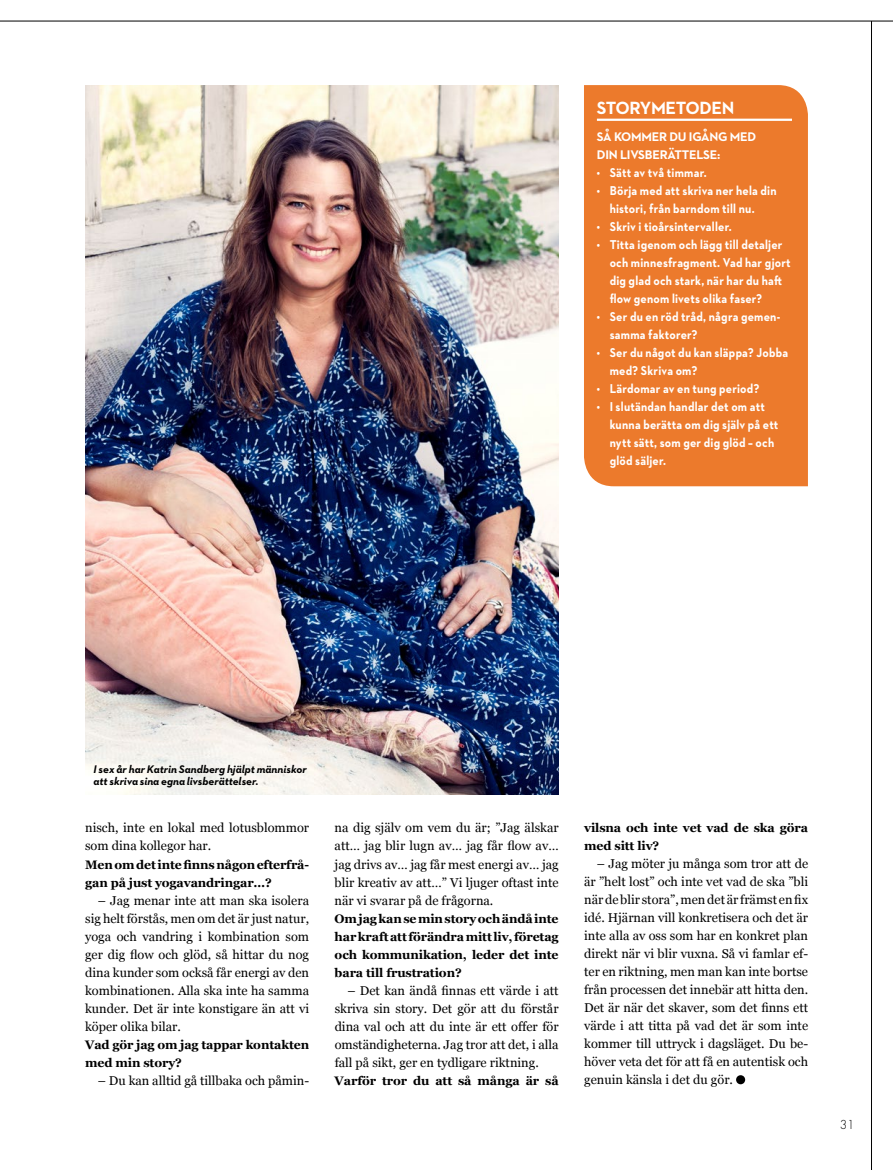
<style>
.page{position:relative;width:893px;height:1170px;background:#fff}
.page>*{position:absolute;margin:0;border:0;box-sizing:border-box;transform-origin:0 0}
.t1{font:700 18px "Neutraface 2 Text";letter-spacing:-.02em;color:#fff}
.t2{font:700 13.05px/18px "Neutraface 2 Text";letter-spacing:.02em;color:#fff;scale:.9 1}
.t3{font:12.75px/18px "Georgia";color:#000;text-align:justify}
.t4{font:700 12.75px/18px "Neutraface 2 Text";letter-spacing:-.02em;color:#fff}
.t5{font:700 12.3px/18px "Georgia";letter-spacing:-.01em;color:#000}
.t6{font:300 12px "Futura Std";color:#000}
.t7{font:italic 700 11.25px/12px "Neutraface 2 Text";color:#000}
</style>
<div class="page">
<svg style="left:736px;top:1075px;width:9px;height:9px"></svg>
<hr style="left:0;top:21px;width:893px;height:1px;background:#000">
<img style="left:85px;top:85px;width:473px;height:709px">
<hr style="left:871px;top:21px;width:1px;height:1148px;background:#000">
<div style="left:584px;top:85px;width:224px;height:401px;background:#ec7a2c"></div>
<hr style="left:597px;top:119px;width:195px;height:2px;background:#fff">
<h1 class="t1" style="left:597px;top:96px;width:139px">STORYMETODEN</h1>
<p class="t4" style="left:597px;top:127px;width:161px">SÅ KOMMER DU IGÅNG MED<br>DIN LIVSBERÄTTELSE:</p>
<p class="t2" style="left:597px;top:163px;width:124px">• Sätt av två timmar.</p>
<p class="t2" style="left:610px;top:181px;width:187px;text-indent:-13px">• Börja med att skriva ner hela din histori, från barndom till nu.</p>
<p class="t2" style="left:597px;top:217px;width:151px">• Skriv i tioårsintervaller.</p>
<p class="t2" style="left:610px;top:235px;width:203px;text-indent:-13px">• Titta igenom och lägg till detaljer och minnesfragment. Vad har gjort dig glad och stark, när har du haft flow genom livets olika faser?</p>
<p class="t2" style="left:610px;top:307px;width:191px;text-indent:-13px">• Ser du en röd tråd, några gemen&shy;samma faktorer?</p>
<p class="t2" style="left:610px;top:343px;width:200px;text-indent:-13px">• Ser du något du kan släppa? Jobba med? Skriva om?</p>
<p class="t2" style="left:597px;top:379px;width:182px">• Lärdomar av en tung period?</p>
<p class="t2" style="left:610px;top:397px;width:189px;text-indent:-13px">• I slutändan handlar det om att kunna berätta om dig själv på ett nytt sätt, som ger dig glöd – och glöd säljer.</p>
<p class="t7" style="left:94px;top:762px;width:214px">I sex år har Katrin Sandberg hjälpt människor att skriva sina egna livsberättelser.</p>
<p class="t3" style="left:85px;top:818px;width:225px">nisch, inte en lokal med lotusblommor som dina kollegor har.</p>
<p class="t5" style="left:85px;top:854px;width:225px">Men om det inte finns någon efterfrå&shy;gan på just yogavandringar…?</p>
<p class="t3" style="left:85px;top:890px;width:225px;text-indent:13px">– Jag menar inte att man ska isolera sig helt förstås, men om det är just natur, yoga och vandring i kombination som ger dig flow och glöd, så hittar du nog dina kunder som också får energi av den kombinationen. Alla ska inte ha samma kunder. Det är inte konstigare än att vi köper olika bilar.</p>
<p class="t5" style="left:85px;top:1034px;width:225px">Vad gör jag om jag tappar kontakten med min story?</p>
<p class="t3" style="left:98px;top:1070px;width:213px">– Du kan alltid gå tillbaka och påmin-</p>
<p class="t3" style="left:335px;top:818px;width:225px">na dig själv om vem du är; ”Jag älskar att… jag blir lugn av… jag får flow av… jag drivs av… jag får mest energi av… jag blir kreativ av att…” Vi ljuger oftast inte när vi svarar på de frågorna.</p>
<p class="t5" style="left:335px;top:908px;width:226px;text-align:justify">Om jag kan se min story och ändå inte har kraft att förändra mitt liv, företag och kommunikation, leder det inte bara till frustration?</p>
<p class="t3" style="left:335px;top:980px;width:225px;text-indent:13px">– Det kan ändå finnas ett värde i att skriva sin story. Det gör att du förstår dina val och att du inte är ett offer för omständigheterna. Jag tror att det, i alla fall på sikt, ger en tydligare riktning.</p>
<p class="t5" style="left:335px;top:1070px;width:226px">Varför tror du att så många är så</p>
<p class="t5" style="left:584px;top:818px;width:225px">vilsna och inte vet vad de ska göra med sitt liv?</p>
<p class="t3" style="left:584px;top:854px;width:225px;text-indent:13px">– Jag möter ju många som tror att de är ”helt lost” och inte vet vad de ska ”bli när de blir stora”, men det är främst en fix idé. Hjärnan vill konkretisera och det är inte alla av oss som har en konkret plan direkt när vi blir vuxna. Så vi famlar ef&shy;ter en riktning, men man kan inte bortse från processen det innebär att hitta den.<br>Det är när det skaver, som det finns ett värde i att titta på vad det är som inte kommer till uttryck i dagsläget. Du be&shy;höver veta det för att få en autentisk och genuin känsla i det du gör.</p>
<p class="t6" style="left:840px;top:1117px;width:16px">31</p>
</div>
